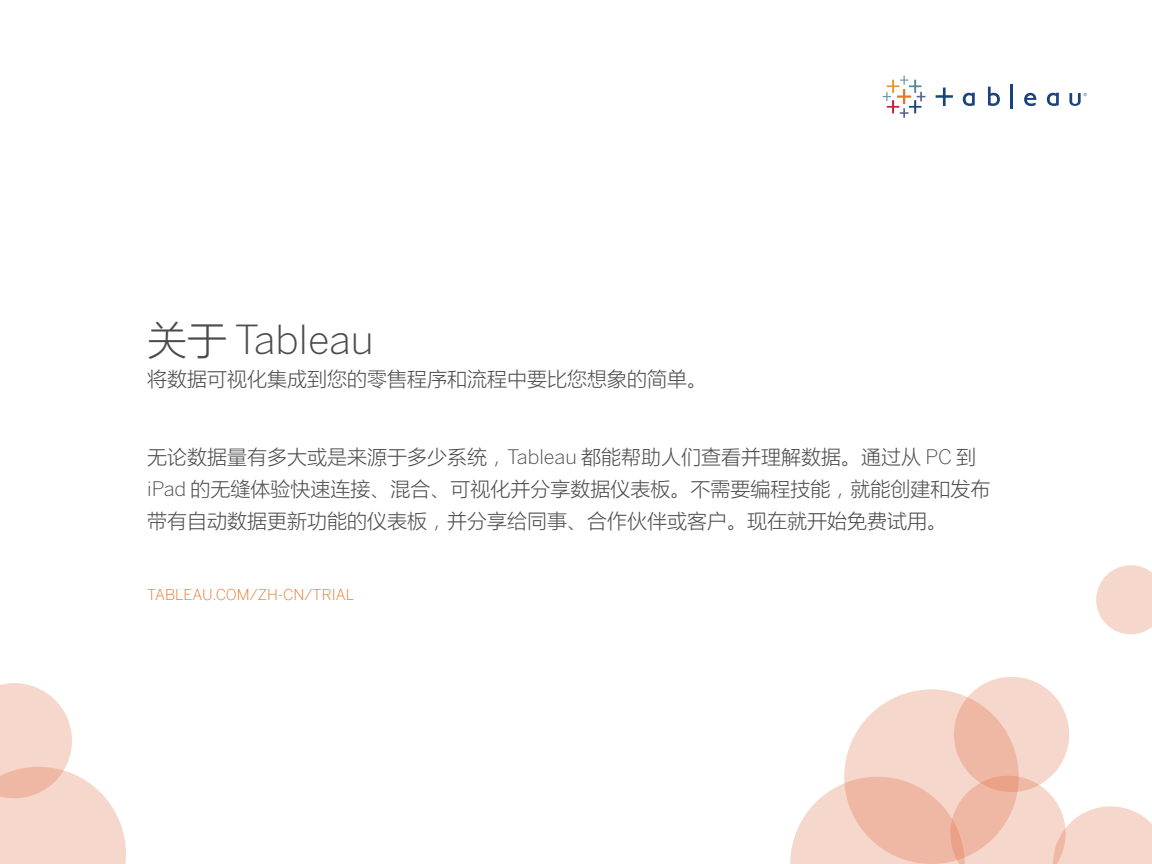
<style>
.page{position:relative;width:1152px;height:864px;background:#fff}
.page>*{position:absolute;margin:0;border:0;box-sizing:border-box;transform-origin:0 0}
.ABOUT_HEADER{font:300 40px "Benton Sans";color:#4b4b4b}
.ABOUT_BODY{font:300 20px/32px "Microsoft Ya Hei";color:#4b4b4b}
.CALLOUT_HEADER{font:300 15px "Benton Sans";color:#e8762c}
.s1{font-family:"Microsoft Ya Hei"}
.s2{font-family:"Benton Sans"}
</style>
<div class="page">
<svg style="left:883px;top:76px;width:43px;height:42px"></svg>
<svg style="left:988px;top:87px;width:12px;height:19px"></svg>
<hr style="left:1010px;top:84px;width:3px;height:24px;background:#1a437e">
<svg style="left:1024px;top:93px;width:12px;height:13px"></svg>
<svg style="left:963px;top:93px;width:12px;height:13px"></svg>
<svg style="left:1047px;top:93px;width:12px;height:13px"></svg>
<svg style="left:936px;top:88px;width:17px;height:18px"></svg>
<svg style="left:1069px;top:93px;width:18px;height:13px"></svg>
<div style="left:844px;top:689px;width:175px;height:175px;background:#f6d7cc;border-radius:50%"></div>
<svg style="left:0;top:683px;width:126px;height:181px"></svg>
<svg style="left:954px;top:677px;width:115px;height:115px;background:#f3cbbd"></svg>
<svg style="left:1096px;top:565px;width:56px;height:69px"></svg>
<svg style="left:790px;top:776px;width:362px;height:88px"></svg>
<p class="ABOUT_HEADER" style="left:147px;top:315px;width:228px"><span class="s1">关于</span> Tableau</p>
<p class="ABOUT_BODY" style="left:147px;top:362px;width:562px">将数据可视化集成到您的零售程序和流程中要比您想象的简单。</p>
<p class="ABOUT_BODY" style="left:147px;top:440px;width:845px">无论数据量有多大或是来源于多少系统，<span class="s2">Tableau</span> 都能帮助人们查看并理解数据。通过从 <span class="s2">PC</span> 到<span class="s2">iPad</span> 的无缝体验快速连接、混合、可视化并分享数据仪表板。不需要编程技能，就能创建和发布带有自动数据更新功能的仪表板，并分享给同事、合作伙伴或客户。现在就开始免费试用。</p>
<p class="CALLOUT_HEADER" style="left:147px;top:585px;width:208px">TABLEAU.COM/ZH-CN/TRIAL</p>
</div>
